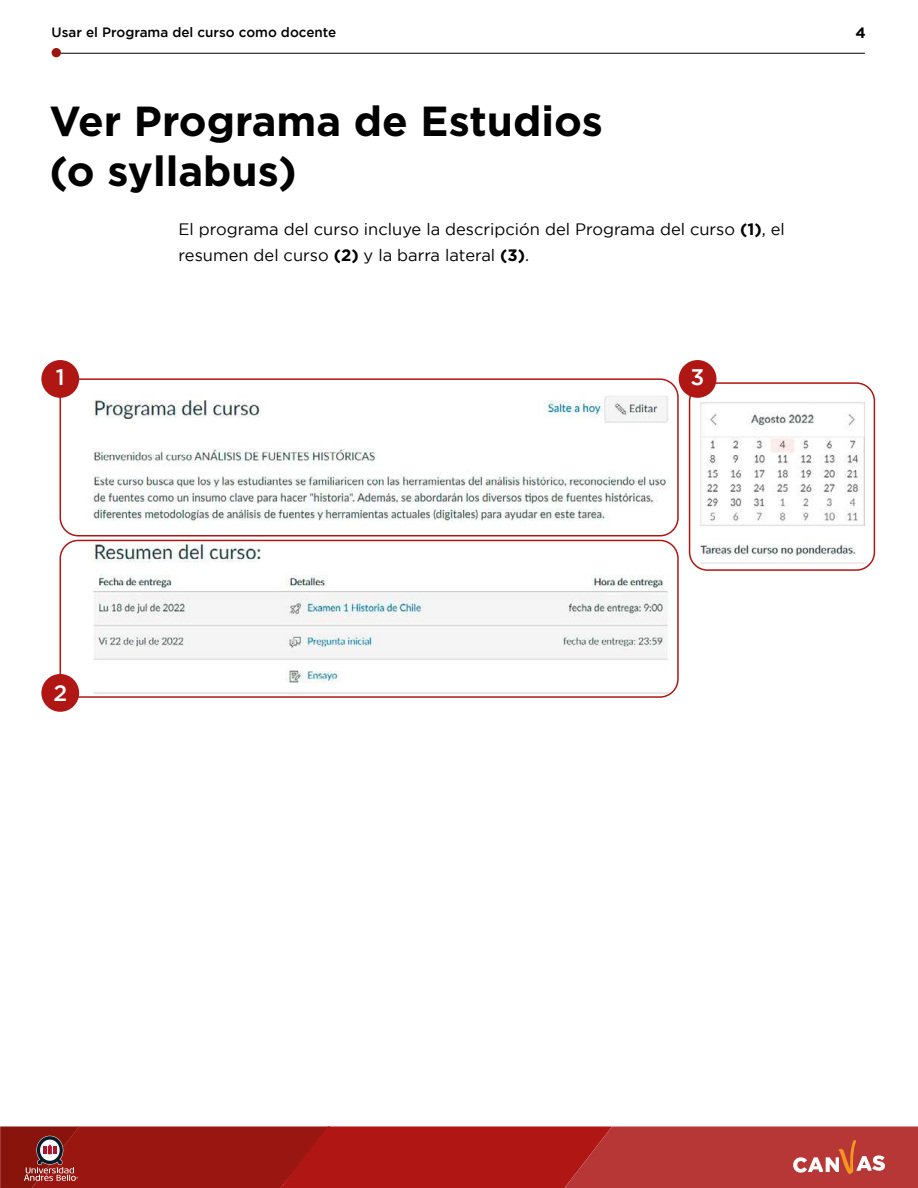
<style>
.page{position:relative;width:918px;height:1188px;background:#fff}
.page>*{position:absolute;margin:0;border:0;box-sizing:border-box;transform-origin:0 0}
.t1{font:700 42px/50.4px "Gotham";color:#000}
.t2{font:500 22.5px "Gotham";color:#fff}
.t3{font:16.5px/25.5px "Gotham";color:#000}
.t4{font:700 15px "Gotham";color:#000}
.t5{font:500 13.5px "Gotham";color:#000}
.s1{font-weight:700}
</style>
<div class="page">
<img style="left:82px;top:382px;width:794px;height:313px">
<svg style="left:0;top:1126px;width:918px;height:62px;background:#ab2825"></svg>
<hr style="left:52px;top:53px;width:813px;height:1px;background:#000">
<div style="left:52px;top:48px;width:9px;height:9px;background:#9a1611;border-radius:50%"></div>
<div style="left:60px;top:378px;width:619px;height:158px;border:2px solid #af1614;border-radius:18px"></div>
<div style="left:60px;top:540px;width:619px;height:158px;border:2px solid #af1614;border-radius:18px"></div>
<div style="left:689px;top:382px;width:186px;height:189px;border:2px solid #af1614;border-radius:18px"></div>
<div style="left:41px;top:360px;width:38px;height:38px;background:#af1614;border-radius:50%"></div>
<div style="left:679px;top:360px;width:38px;height:38px;background:#af1614;border-radius:50%"></div>
<div style="left:41px;top:674px;width:38px;height:38px;background:#af1614;border-radius:50%"></div>
<p class="t5" style="left:52px;top:24px;width:286px">Usar el Programa del curso como docente</p>
<h1 class="t1" style="left:50px;top:96px;width:555px">Ver Programa de Estudios (o syllabus)</h1>
<p class="t3" style="left:179px;top:216px;width:608px">El programa del curso incluye la descripción del Programa del curso <span class="s1">(1)</span>, el resumen del curso <span class="s1">(2)</span> y la barra lateral <span class="s1">(3)</span>.</p>
<h2 class="t2" style="left:56px;top:365px;width:10px">1</h2>
<h2 class="t2" style="left:691px;top:365px;width:15px">3</h2>
<p class="t4" style="left:856px;top:23px;width:12px">4</p>
<h2 class="t2" style="left:53px;top:680px;width:15px">2</h2>
</div>
